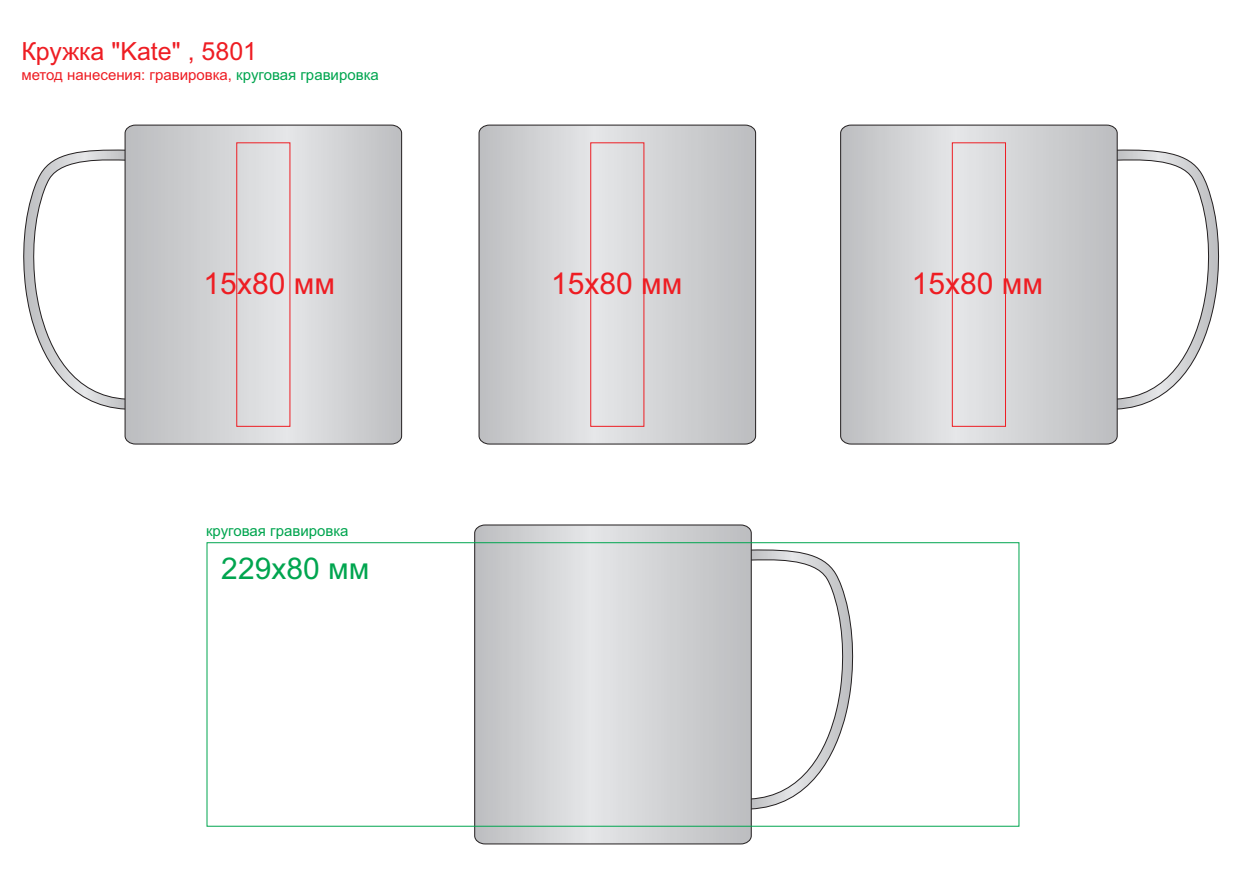
<style>
.page{position:relative;width:1241px;height:886px;background:#fff}
.page>*{position:absolute;margin:0;border:0;box-sizing:border-box;transform-origin:0 0}
.t1{font:30px "Arial";color:#ee1d23}
.t2{font:30px "Arial";color:#00a54f}
.t3{font:25px "Arial";color:#ee1d23}
.t4{font:15px "Arial";color:#ee1d23}
.t5{font:15px "Arial";color:#00a54f}
.s1{color:#00a54f}
</style>
<div class="page">
<svg style="left:23px;top:149px;width:101px;height:261px"></svg>
<svg style="left:124px;top:124px;width:278px;height:321px;background:#ceced0"></svg>
<div style="left:236px;top:143px;width:54px;height:283px;border:1px solid #ee1d23"></div>
<svg style="left:478px;top:124px;width:278px;height:321px;background:#ceced1"></svg>
<div style="left:590px;top:143px;width:54px;height:283px;border:1px solid #ee1d23"></div>
<svg style="left:751px;top:549px;width:103px;height:261px"></svg>
<svg style="left:474px;top:524px;width:277px;height:320px;background:#cdcfd1"></svg>
<svg style="left:1117px;top:149px;width:103px;height:261px"></svg>
<svg style="left:840px;top:124px;width:277px;height:321px;background:#cdced0"></svg>
<div style="left:952px;top:143px;width:53px;height:283px;border:1px solid #ee1d23"></div>
<h2 class="t3" style="left:21px;top:42px;width:237px">Кружка "Kate" , 5801</h2>
<p class="t4" style="left:21px;top:69px;width:359px">метод нанесения: гравировка, <span class="s1">круговая гравировка</span></p>
<h1 class="t1" style="left:204px;top:272px;width:133px">15х80 мм</h1>
<h1 class="t1" style="left:551px;top:272px;width:133px">15х80 мм</h1>
<h1 class="t1" style="left:911px;top:272px;width:133px">15х80 мм</h1>
<p class="t5" style="left:206px;top:525px;width:144px">круговая гравировка</p>
<h1 class="t2" style="left:221px;top:557px;width:150px">229х80 мм</h1>
</div>
